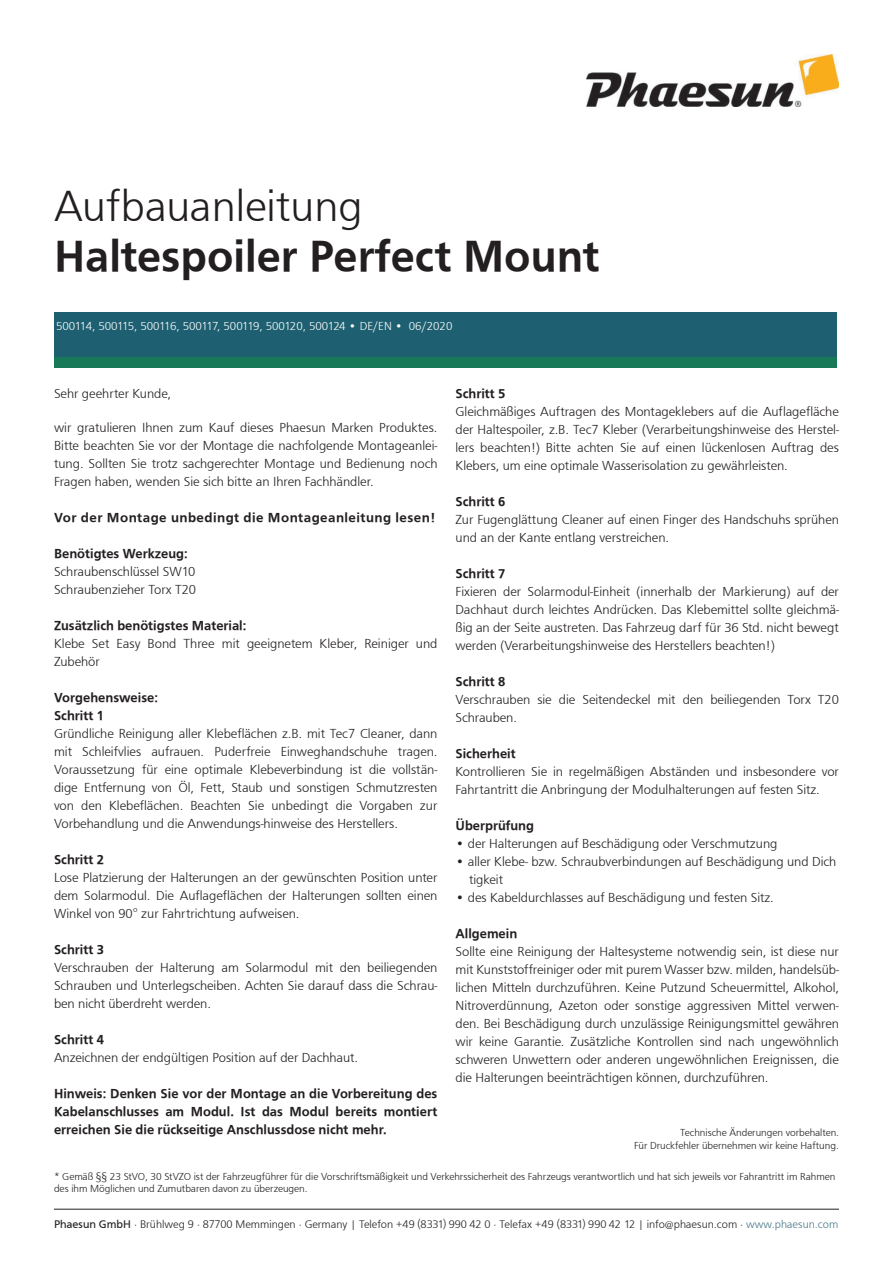
<style>
.page{position:relative;width:893px;height:1263px;background:#fff}
.page>*{position:absolute;margin:0;border:0;box-sizing:border-box;transform-origin:0 0}
.t1{font:500 45px "Front Page";color:#231f20}
.t2{font:300 45px "Front Page";color:#231f20}
.t3{font:300 13.5px/18px "Front Page";letter-spacing:-.005em;color:#231f20;text-align:justify}
.t4{font:500 13.5px/18px "Front Page";color:#231f20}
.t5{font:500 13.5px "Front Page";letter-spacing:.03em;color:#231f20}
.t6{font:300 12px "Front Page";color:#fff}
.t7{font:300 11.4px "Front Page";letter-spacing:-.005em;color:#231f20}
.t8{font:300 10.5px/12.6px "Front Page";letter-spacing:-.005em;color:#231f20;text-align:right}
.s1{font-weight:400}
.s2{color:#487888}
</style>
<div class="page">
<div style="left:54px;top:313px;width:782px;height:55px;background:#1e6071"></div>
<div style="left:54px;top:357px;width:782px;height:11px;background:#187959"></div>
<img style="left:587px;top:54px;width:251px;height:53px">
<hr style="left:54px;top:1209px;width:785px;height:1px;background:#231f20">
<h1 class="t2" style="left:54px;top:184px;width:310px">Aufbauanleitung</h1>
<h1 class="t1" style="left:54px;top:232px;width:547px">Haltespoiler Perfect Mount</h1>
<p class="t6" style="left:56px;top:320px;width:398px">500114, 500115, 500116, 500117, 500119, 500120, 500124 • DE/EN • 06/2020</p>
<p class="t3" style="left:54px;top:385px;width:119px">Sehr geehrter Kunde,</p>
<p class="t3" style="left:54px;top:419px;width:385px">wir gratulieren Ihnen zum Kauf dieses Phaesun Marken Produktes.<br>Bitte beachten Sie vor der Montage die nachfolgende Montageanlei&shy;tung. Sollten Sie trotz sachgerechter Montage und Bedienung noch Fragen haben, wenden Sie sich bitte an Ihren Fachhändler.</p>
<p class="t5" style="left:54px;top:510px;width:383px">Vor der Montage unbedingt die Montageanleitung lesen!</p>
<p class="t4" style="left:54px;top:545px;width:135px">Benötigtes Werkzeug:</p>
<p class="t3" style="left:54px;top:563px;width:144px">Schraubenschlüssel SW10<br>Schraubenzieher Torx T20</p>
<p class="t4" style="left:54px;top:617px;width:194px">Zusätzlich benötigstes Material:</p>
<p class="t3" style="left:54px;top:635px;width:385px">Klebe Set Easy Bond Three mit geeignetem Kleber, Reiniger und<br>Zubehör</p>
<p class="t4" style="left:54px;top:689px;width:105px">Vorgehensweise:<br>Schritt 1</p>
<p class="t3" style="left:54px;top:725px;width:385px">Gründliche Reinigung aller Klebeflächen z.B. mit Tec7 Cleaner, dann mit Schleifvlies aufrauen. Puderfreie Einweghandschuhe tragen.<br>Voraussetzung für eine optimale Klebeverbindung ist die vollstän&shy;dige Entfernung von Öl, Fett, Staub und sonstigen Schmutzresten von den Klebeflächen. Beachten Sie unbedingt die Vorgaben zur Vorbehandlung und die Anwendungs-hinweise des Herstellers.</p>
<p class="t4" style="left:54px;top:851px;width:51px">Schritt 2</p>
<p class="t3" style="left:54px;top:869px;width:385px">Lose Platzierung der Halterungen an der gewünschten Position unter dem Solarmodul. Die Auflageflächen der Halterungen sollten einen Winkel von 90° zur Fahrtrichtung aufweisen.</p>
<p class="t4" style="left:54px;top:941px;width:51px">Schritt 3</p>
<p class="t3" style="left:54px;top:959px;width:385px">Verschrauben der Halterung am Solarmodul mit den beiliegenden Schrauben und Unterlegscheiben. Achten Sie darauf dass die Schrau&shy;ben nicht überdreht werden.</p>
<p class="t4" style="left:54px;top:1031px;width:51px">Schritt 4</p>
<p class="t3" style="left:54px;top:1049px;width:306px">Anzeichnen der endgültigen Position auf der Dachhaut.</p>
<p class="t4" style="left:54px;top:1085px;width:385px;text-align:justify">Hinweis: Denken Sie vor der Montage an die Vorbereitung des Kabelanschlusses am Modul. Ist das Modul bereits montiert erreichen Sie die rückseitige Anschlussdose nicht mehr.</p>
<p class="t4" style="left:455px;top:385px;width:51px">Schritt 5</p>
<p class="t3" style="left:455px;top:403px;width:385px">Gleichmäßiges Auftragen des Montageklebers auf die Auflagefläche der Haltespoiler, z.B. Tec7 Kleber (Verarbeitungshinweise des Herstel&shy;lers beachten!) Bitte achten Sie auf einen lückenlosen Auftrag des Klebers, um eine optimale Wasserisolation zu gewährleisten.</p>
<p class="t4" style="left:455px;top:493px;width:51px">Schritt 6</p>
<p class="t3" style="left:455px;top:511px;width:385px">Zur Fugenglättung Cleaner auf einen Finger des Handschuhs sprühen und an der Kante entlang verstreichen.</p>
<p class="t4" style="left:455px;top:565px;width:51px">Schritt 7</p>
<p class="t3" style="left:455px;top:583px;width:385px">Fixieren der Solarmodul-Einheit (innerhalb der Markierung) auf der Dachhaut durch leichtes Andrücken. Das Klebemittel sollte gleichmä&shy;ßig an der Seite austreten. Das Fahrzeug darf für 36 Std. nicht bewegt werden (Verarbeitungshinweise des Herstellers beachten!)</p>
<p class="t4" style="left:455px;top:673px;width:51px">Schritt 8</p>
<p class="t3" style="left:455px;top:691px;width:385px">Verschrauben sie die Seitendeckel mit den beiliegenden Torx T20<br>Schrauben.</p>
<p class="t4" style="left:455px;top:745px;width:62px">Sicherheit</p>
<p class="t3" style="left:455px;top:763px;width:385px">Kontrollieren Sie in regelmäßigen Abständen und insbesondere vor<br>Fahrtantritt die Anbringung der Modulhalterungen auf festen Sitz.</p>
<p class="t4" style="left:455px;top:817px;width:80px">Überprüfung</p>
<p class="t3" style="left:455px;top:835px;width:324px">• der Halterungen auf Beschädigung oder Verschmutzung</p>
<p class="t3" style="left:469px;top:853px;width:369px;text-indent:-14px">• aller Klebe- bzw. Schraubverbindungen auf Beschädigung und Dich tigkeit</p>
<p class="t3" style="left:455px;top:889px;width:320px">• des Kabeldurchlasses auf Beschädigung und festen Sitz.</p>
<p class="t4" style="left:455px;top:925px;width:63px">Allgemein</p>
<p class="t3" style="left:455px;top:943px;width:385px">Sollte eine Reinigung der Haltesysteme notwendig sein, ist diese nur mit Kunststoffreiniger oder mit purem Wasser bzw. milden, handelsüb&shy;lichen Mitteln durchzuführen. Keine Putzund Scheuermittel, Alkohol, Nitroverdünnung, Azeton oder sonstige aggressiven Mittel verwen&shy;den. Bei Beschädigung durch unzulässige Reinigungsmittel gewähren wir keine Garantie. Zusätzliche Kontrollen sind nach ungewöhnlich schweren Unwettern oder anderen ungewöhnlichen Ereignissen, die die Halterungen beeinträchtigen können, durchzuführen.</p>
<p class="t8" style="left:634px;top:1127px;width:206px">Technische Änderungen vorbehalten.<br>Für Druckfehler übernehmen wir keine Haftung.</p>
<p class="t8" style="left:54px;top:1170px;width:783px;text-align:left">* Gemäß §§ 23 StVO, 30 StVZO ist der Fahrzeugführer für die Vorschriftsmäßigkeit und Verkehrssicherheit des Fahrzeugs verantwortlich und hat sich jeweils vor Fahrantritt im Rahmen des ihm Möglichen und Zumutbaren davon zu überzeugen.</p>
<p class="t7" style="left:54px;top:1218px;width:786px"><span class="s1">Phaesun GmbH</span> · Brühlweg 9 · 87700 Memmingen · Germany | Telefon +49 (8331) 990 42 0 · Telefax +49 (8331) 990 42 12 | info@phaesun.com · <span class="s2">www.phaesun.com</span></p>
</div>
